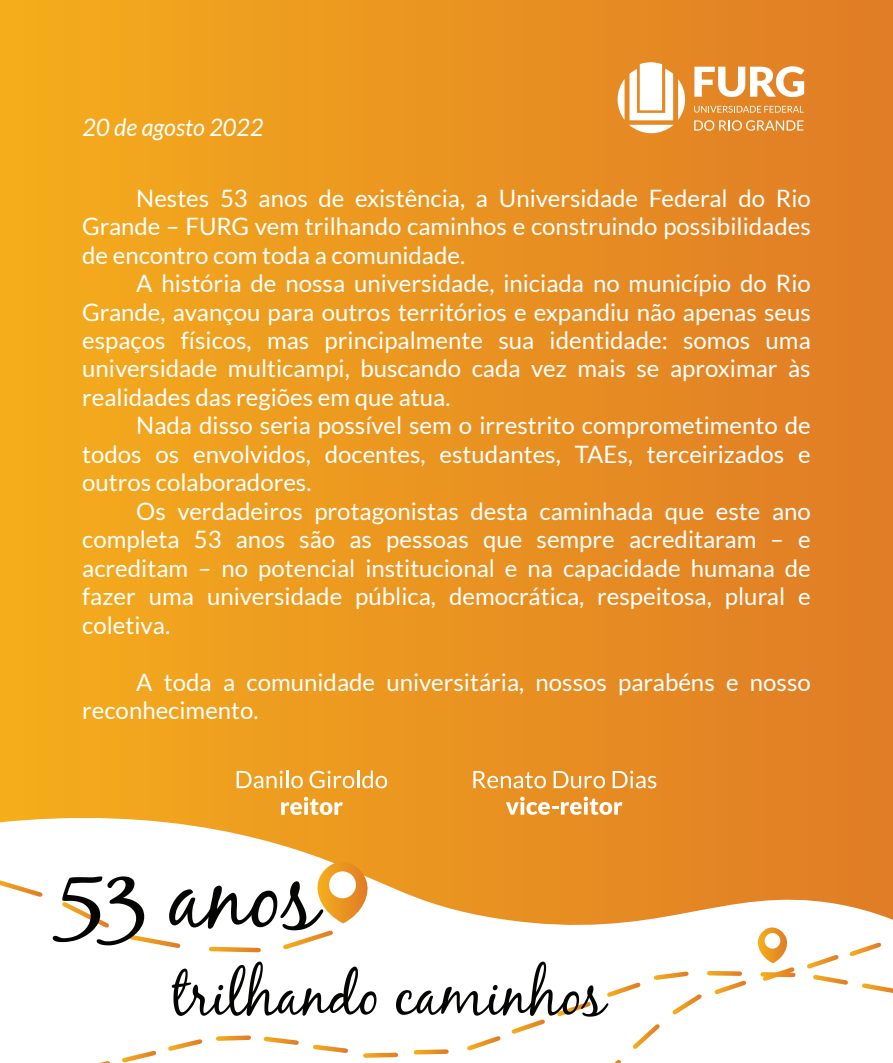
<style>
.page{position:relative;width:893px;height:1063px;background:#fff}
.page>*{position:absolute;margin:0;border:0;box-sizing:border-box;transform-origin:0 0}
.t1{font:91.8px "Black Jack";color:#050504}
.t2{font:58.5px "Black Jack";color:#050504}
.t3{font:24px/28.5px "Lato";color:#fff;text-align:justify}
.t4{font:italic 24px "Lato";color:#fff}
</style>
<div class="page">
<div style="left:0;top:0;width:893px;height:1063px;background:linear-gradient(to right,#f5ad1c,#e07c26)"></div>
<svg style="left:0;top:797px;width:893px;height:266px"></svg>
<svg style="left:73px;top:1058px;width:40px;height:5px"></svg>
<svg style="left:119px;top:1048px;width:40px;height:15px"></svg>
<svg style="left:165px;top:1036px;width:40px;height:18px"></svg>
<svg style="left:213px;top:1033px;width:40px;height:10px"></svg>
<svg style="left:261px;top:1034px;width:41px;height:14px"></svg>
<svg style="left:310px;top:1042px;width:41px;height:14px"></svg>
<svg style="left:361px;top:1050px;width:39px;height:10px"></svg>
<svg style="left:411px;top:1047px;width:40px;height:10px"></svg>
<svg style="left:464px;top:1016px;width:84px;height:38px"></svg>
<svg style="left:554px;top:969px;width:196px;height:94px"></svg>
<svg style="left:756px;top:927px;width:137px;height:69px"></svg>
<svg style="left:0;top:876px;width:46px;height:24px"></svg>
<svg style="left:58px;top:898px;width:55px;height:33px"></svg>
<svg style="left:126px;top:932px;width:57px;height:19px"></svg>
<svg style="left:206px;top:944px;width:57px;height:11px"></svg>
<svg style="left:280px;top:862px;width:91px;height:91px"></svg>
<svg style="left:237px;top:770px;width:66px;height:18px"></svg>
<svg style="left:309px;top:770px;width:78px;height:18px"></svg>
<svg style="left:281px;top:797px;width:62px;height:18px"></svg>
<svg style="left:506px;top:797px;width:116px;height:18px"></svg>
<svg style="left:473px;top:771px;width:73px;height:17px"></svg>
<svg style="left:554px;top:771px;width:51px;height:17px"></svg>
<svg style="left:613px;top:771px;width:43px;height:17px"></svg>
<svg style="left:694px;top:66px;width:110px;height:31px"></svg>
<svg style="left:618px;top:62px;width:67px;height:71px"></svg>
<svg style="left:694px;top:106px;width:110px;height:7px"></svg>
<svg style="left:694px;top:120px;width:110px;height:11px"></svg>
<p class="t4" style="left:83px;top:114px;width:183px">20 de agosto 2022</p>
<p class="t3" style="left:82px;top:183px;width:730px;text-indent:54px">Nestes 53 anos de existência, a Universidade Federal do Rio Grande – FURG vem trilhando caminhos e construindo possibilidades de encontro com toda a comunidade.</p>
<p class="t3" style="left:82px;top:269px;width:730px;text-indent:54px">A história de nossa universidade, iniciada no município do Rio Grande, avançou para outros territórios e expandiu não apenas seus espaços físicos, mas principalmente sua identidade: somos uma universidade multicampi, buscando cada vez mais se aproximar às realidades das regiões em que atua.</p>
<p class="t3" style="left:82px;top:411px;width:730px;text-indent:54px">Nada disso seria possível sem o irrestrito comprometimento de todos os envolvidos, docentes, estudantes, TAEs, terceirizados e outros colaboradores.</p>
<p class="t3" style="left:82px;top:497px;width:730px;text-indent:54px">Os verdadeiros protagonistas desta caminhada que este ano completa 53 anos são as pessoas que sempre acreditaram – e acreditam – no potencial institucional e na capacidade humana de fazer uma universidade pública, democrática, respeitosa, plural e coletiva.</p>
<p class="t3" style="left:82px;top:668px;width:730px;text-indent:54px">A toda a comunidade universitária, nossos parabéns e nosso reconhecimento.</p>
<h1 class="t1" style="left:59px;top:840px;width:261px">53 anos</h1>
<h2 class="t2" style="left:172px;top:959px;width:435px">trilhando caminhos</h2>
</div>
